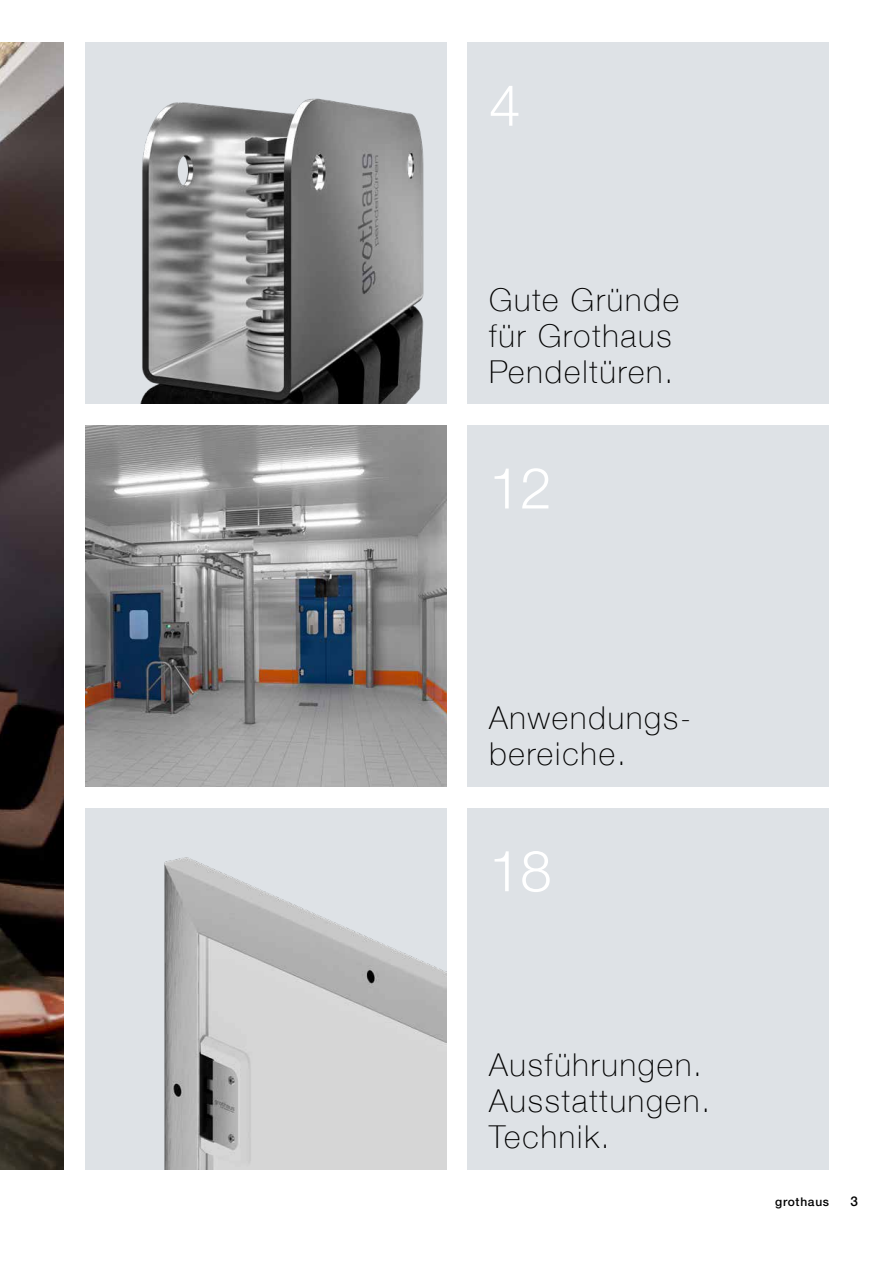
<style>
.page{position:relative;width:893px;height:1263px;background:#fff}
.page>*{position:absolute;margin:0;border:0;box-sizing:border-box;transform-origin:0 0}
.t1{font:300 57px "Hoermann Helvetica Neue";color:#fff}
.t2{font:100 31.5px/36px "Helvetica Neue";letter-spacing:.06em;color:#000}
.t3{font:500 13.5px "Hoermann Helvetica Neue";color:#000}
.t4{font:500 12px "Hoermann Helvetica Neue";letter-spacing:.06em;color:#000}
</style>
<div class="page">
<div style="left:468px;top:808px;width:361px;height:361px;background:#dee2e6"></div>
<div style="left:468px;top:43px;width:361px;height:361px;background:#dee2e6"></div>
<div style="left:468px;top:425px;width:361px;height:362px;background:#dee2e6"></div>
<img style="left:85px;top:43px;width:361px;height:361px">
<img style="left:85px;top:425px;width:361px;height:362px">
<div style="left:85px;top:808px;width:361px;height:361px;background:#dee2e6"></div>
<img style="left:164px;top:857px;width:282px;height:312px">
<img style="left:0;top:43px;width:64px;height:1126px">
<h1 class="t1" style="left:489px;top:65px;width:33px">4</h1>
<p class="t2" style="left:489px;top:280px;width:192px">Gute Gründe für Grothaus<br>Pendeltüren.</p>
<h1 class="t1" style="left:489px;top:448px;width:64px">12</h1>
<p class="t2" style="left:489px;top:699px;width:204px">Anwendungs&shy;bereiche.</p>
<h1 class="t1" style="left:489px;top:831px;width:64px">18</h1>
<p class="t2" style="left:489px;top:1045px;width:223px">Ausführungen.<br>Ausstattungen.<br>Technik.</p>
<p class="t4" style="left:775px;top:1193px;width:55px">grothaus</p>
<p class="t3" style="left:850px;top:1192px;width:9px">3</p>
</div>
